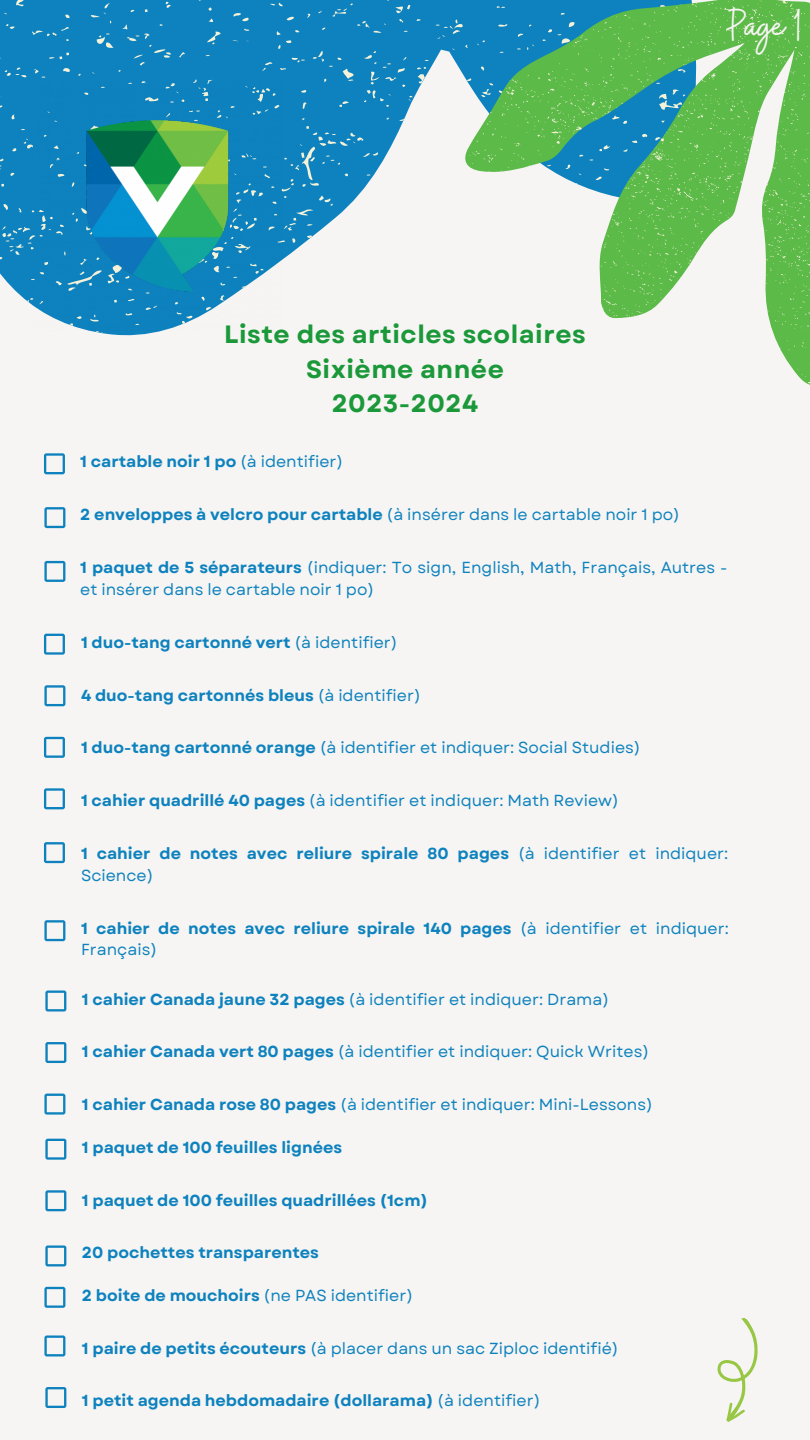
<style>
.page{position:relative;width:810px;height:1440px;background:#f6f5f3}
.page>*{position:absolute;margin:0;border:0;box-sizing:border-box;transform-origin:0 0}
.t1{font:45px "Buffalo";color:#f6f5f3}
.t2{font:700 25px "Garet";letter-spacing:.02em;color:#1b993a}
.t3{font:16px/21.8px "Garet";color:#0e82be}
.t4{font:700 16px/21.8px "Garet";color:#0e82be}
.s1{font-weight:400}
.s2{font-weight:700}
</style>
<div class="page">
<svg style="left:0;top:0;width:427px;height:336px;fill:#0e82be"></svg>
<svg style="left:432px;top:0;width:378px;height:385px"></svg>
<img style="left:33px;top:81px;width:249px;height:250px">
<svg style="left:717px;top:1318px;width:41px;height:104px"></svg>
<svg style="left:44px;top:507px;width:21px;height:21px"></svg>
<svg style="left:44px;top:685px;width:21px;height:21px"></svg>
<svg style="left:44px;top:737px;width:21px;height:21px"></svg>
<svg style="left:44px;top:788px;width:21px;height:21px"></svg>
<svg style="left:44px;top:842px;width:21px;height:21px"></svg>
<svg style="left:44px;top:920px;width:21px;height:21px"></svg>
<svg style="left:44px;top:453px;width:21px;height:21px"></svg>
<svg style="left:44px;top:561px;width:21px;height:21px"></svg>
<svg style="left:44px;top:634px;width:21px;height:21px"></svg>
<svg style="left:45px;top:1042px;width:21px;height:21px"></svg>
<svg style="left:45px;top:991px;width:21px;height:21px"></svg>
<svg style="left:45px;top:1139px;width:21px;height:21px"></svg>
<svg style="left:45px;top:1190px;width:21px;height:21px"></svg>
<svg style="left:45px;top:1245px;width:21px;height:21px"></svg>
<svg style="left:44px;top:1287px;width:21px;height:21px"></svg>
<svg style="left:44px;top:1335px;width:21px;height:21px"></svg>
<svg style="left:44px;top:1094px;width:21px;height:21px"></svg>
<svg style="left:45px;top:1387px;width:21px;height:21px"></svg>
<p class="t2" style="left:224px;top:316px;width:363px">Liste des articles scolaires</p>
<p class="t2" style="left:306px;top:351px;width:199px">Sixième année</p>
<p class="t2" style="left:332px;top:385px;width:148px">2023-2024</p>
<p class="t4" style="left:80px;top:451px;width:265px">1 cartable noir 1 po <span class="s1">(à identifier)</span></p>
<p class="t1" style="left:727px;top:-4px;width:77px">Page 1</p>
<p class="t3" style="left:80px;top:504px;width:601px"><span class="s2">2 enveloppes à velcro pour cartable</span> (à insérer dans le cartable noir 1 po)</p>
<p class="t3" style="left:80px;top:557px;width:649px"><span class="s2">1 paquet de 5 séparateurs</span> (indiquer: To sign, English, Math, Français, Autres - et insérer dans le cartable noir 1 po)</p>
<p class="t4" style="left:81px;top:631px;width:318px">1 duo-tang cartonné vert <span class="s1">(à identifier)</span></p>
<p class="t4" style="left:81px;top:684px;width:341px">4 duo-tang cartonnés bleus <span class="s1">(à identifier)</span></p>
<p class="t3" style="left:81px;top:737px;width:561px"><span class="s2">1 duo-tang cartonné orange</span> (à identifier et indiquer: Social Studies)</p>
<p class="t3" style="left:81px;top:790px;width:539px"><span class="s2">1 cahier quadrillé 40 pages</span> (à identifier et indiquer: Math Review)</p>
<p class="t4" style="left:81px;top:843px;width:649px">1 cahier de notes avec reliure spirale 80 pages <span class="s1">(à identifier et indiquer:<br>Science)</span></p>
<p class="t4" style="left:81px;top:917px;width:649px">1 cahier de notes avec reliure spirale 140 pages <span class="s1">(à identifier et indiquer:<br>Français)</span></p>
<p class="t3" style="left:82px;top:988px;width:529px"><span class="s2">1 cahier Canada jaune 32 pages</span> (à identifier et indiquer: Drama)</p>
<p class="t3" style="left:82px;top:1041px;width:569px"><span class="s2">1 cahier Canada vert 80 pages</span> (à identifier et indiquer: Quick Writes)</p>
<p class="t3" style="left:82px;top:1094px;width:573px"><span class="s2">1 cahier Canada rose 80 pages</span> (à identifier et indiquer: Mini-Lessons)</p>
<p class="t4" style="left:82px;top:1136px;width:262px">1 paquet de 100 feuilles lignées</p>
<p class="t4" style="left:82px;top:1189px;width:348px">1 paquet de 100 feuilles quadrillées (1cm)</p>
<p class="t4" style="left:82px;top:1242px;width:239px">20 pochettes transparentes</p>
<p class="t4" style="left:82px;top:1285px;width:333px">2 boite de mouchoirs <span class="s1">(ne PAS identifier)</span></p>
<p class="t3" style="left:82px;top:1337px;width:538px"><span class="s2">1 paire de petits écouteurs</span> (à placer dans un sac Ziploc identifié)</p>
<p class="t4" style="left:82px;top:1390px;width:460px">1 petit agenda hebdomadaire (dollarama) <span class="s1">(à identifier)</span></p>
</div>
